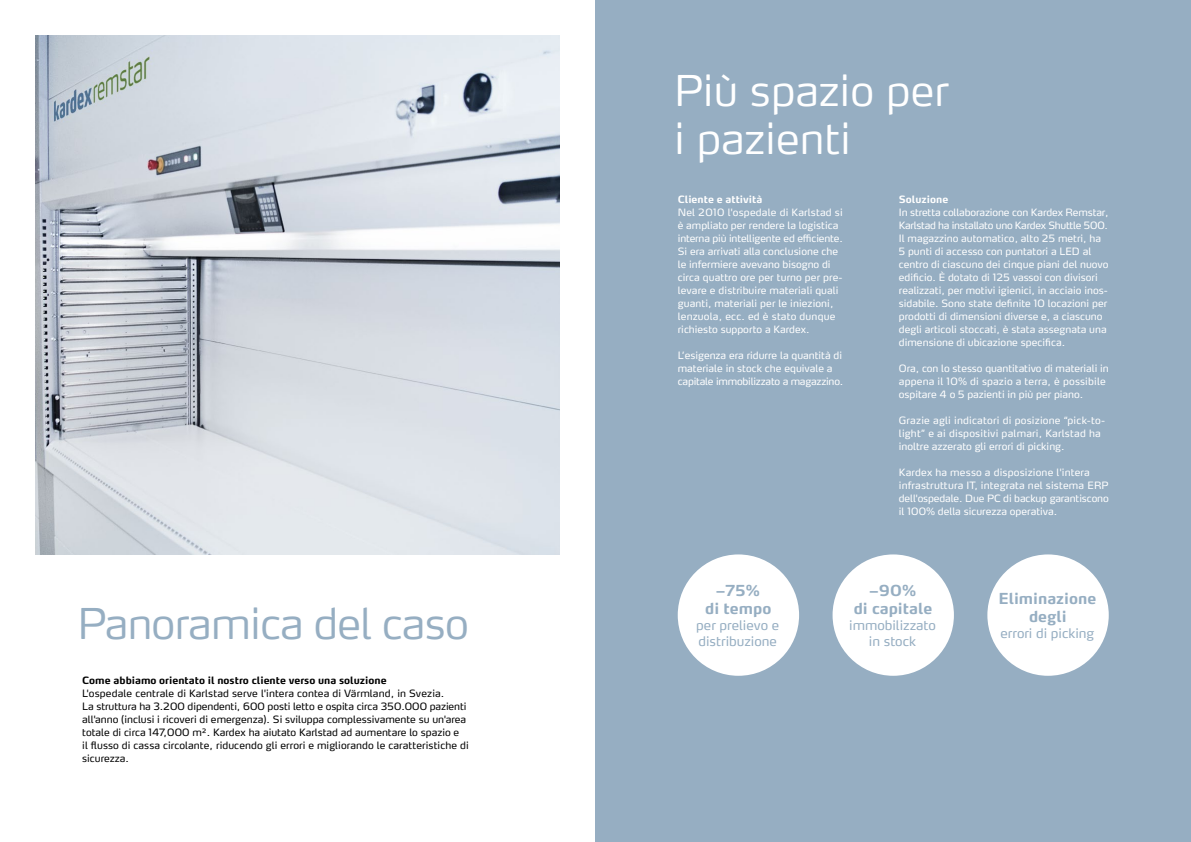
<style>
.page{position:relative;width:1191px;height:842px;background:#fff}
.page>*{position:absolute;margin:0;border:0;box-sizing:border-box;transform-origin:0 0}
.t1{font:300 42px/48px "Max OT";color:#fff}
.t2{font:300 42px "Max OT";letter-spacing:-.015em;color:#96aec2}
.t3{font:700 15px/18px "Max OT";color:#96aec2;text-align:center}
.t4{font:13px/16px "Max OT";color:#96aec2;text-align:center}
.t5{font:10px/13px "Max OT";color:#fff}
.t6{font:10px/13px "Max OT";color:#000}
.t7{font:10px/13px "Max OT";letter-spacing:.02em;color:#fff}
.t8{font:700 10px "Max OT";color:#000}
.t9{font:700 10px "Max OT";color:#fff}
</style>
<div class="page">
<div style="left:595px;top:0;width:596px;height:842px;background:#96aec2"></div>
<img style="left:36px;top:36px;width:524px;height:518px">
<div style="left:677px;top:554px;width:122px;height:122px;background:#fff;border-radius:50%"></div>
<div style="left:832px;top:554px;width:122px;height:122px;background:#fff;border-radius:50%"></div>
<div style="left:987px;top:554px;width:121px;height:122px;background:#fff;border-radius:50%"></div>
<h1 class="t2" style="left:78px;top:597px;width:393px">Panoramica del caso</h1>
<p class="t8" style="left:82px;top:674px;width:306px">Come abbiamo orientato il nostro cliente verso una soluzione</p>
<p class="t6" style="left:82px;top:687px;width:388px">L'ospedale centrale di Karlstad serve l'intera contea di Värmland, in Svezia.<br>La struttura ha 3.200 dipendenti, 600 posti letto e ospita circa 350.000 pazienti all'anno (inclusi i ricoveri di emergenza). Si sviluppa complessivamente su un'area totale di circa 147,000 m². Kardex ha aiutato Karlstad ad aumentare lo spazio e<br>il flusso di cassa circolante, riducendo gli errori e migliorando le caratteristiche di sicurezza.</p>
<h1 class="t1" style="left:674px;top:66px;width:277px">Più spazio per i pazienti</h1>
<p class="t9" style="left:899px;top:193px;width:51px">Soluzione</p>
<p class="t5" style="left:899px;top:206px;width:211px">In stretta collaborazione con Kardex Remstar, Karlstad ha installato uno Kardex Shuttle 500.<br>Il magazzino automatico, alto 25 metri, ha 5 punti di accesso con puntatori a LED al centro di ciascuno dei cinque piani del nuovo edificio. È dotato di 125 vassoi con divisori realizzati, per motivi igienici, in acciaio inos&shy;sidabile. Sono state definite 10 locazioni per prodotti di dimensioni diverse e, a ciascuno degli articoli stoccati, è stata assegnata una dimensione di ubicazione specifica.</p>
<p class="t5" style="left:899px;top:362px;width:211px">Ora, con lo stesso quantitativo di materiali in appena il 10% di spazio a terra, è possibile ospitare 4 o 5 pazienti in più per piano.</p>
<p class="t7" style="left:899px;top:414px;width:208px">Grazie agli indicatori di posizione “pick-to&shy;light” e ai dispositivi palmari, Karlstad ha inoltre azzerato gli errori di picking.</p>
<p class="t5" style="left:899px;top:466px;width:211px">Kardex ha messo a disposizione l'intera infrastruttura IT, integrata nel sistema ERP dell'ospedale. Due PC di backup garantiscono il 100% della sicurezza operativa.</p>
<p class="t9" style="left:678px;top:193px;width:86px">Cliente e attività</p>
<p class="t5" style="left:678px;top:206px;width:167px">Nel 2010 l'ospedale di Karlstad si è ampliato per rendere la logistica interna più intelligente ed efficiente.<br>Si era arrivati alla conclusione che le infermiere avevano bisogno di circa quattro ore per turno per pre&shy;levare e distribuire materiali quali guanti, materiali per le iniezioni, lenzuola, ecc. ed è stato dunque richiesto supporto a Kardex.</p>
<p class="t5" style="left:678px;top:349px;width:167px">L’esigenza era ridurre la quantità di materiale in stock che equivale a capitale immobilizzato a magazzino.</p>
<h2 class="t3" style="left:705px;top:581px;width:68px">–75%<br>di tempo</h2>
<h3 class="t4" style="left:696px;top:617px;width:85px">per prelievo e</h3>
<h3 class="t4" style="left:698px;top:633px;width:80px">distribuzione</h3>
<h2 class="t3" style="left:853px;top:581px;width:80px">–90%<br>di capitale</h2>
<h3 class="t4" style="left:849px;top:617px;width:88px">immobilizzato in stock</h3>
<h2 class="t3" style="left:998px;top:589px;width:99px">Eliminazione degli</h2>
<h3 class="t4" style="left:1000px;top:625px;width:95px">errori di picking</h3>
</div>
